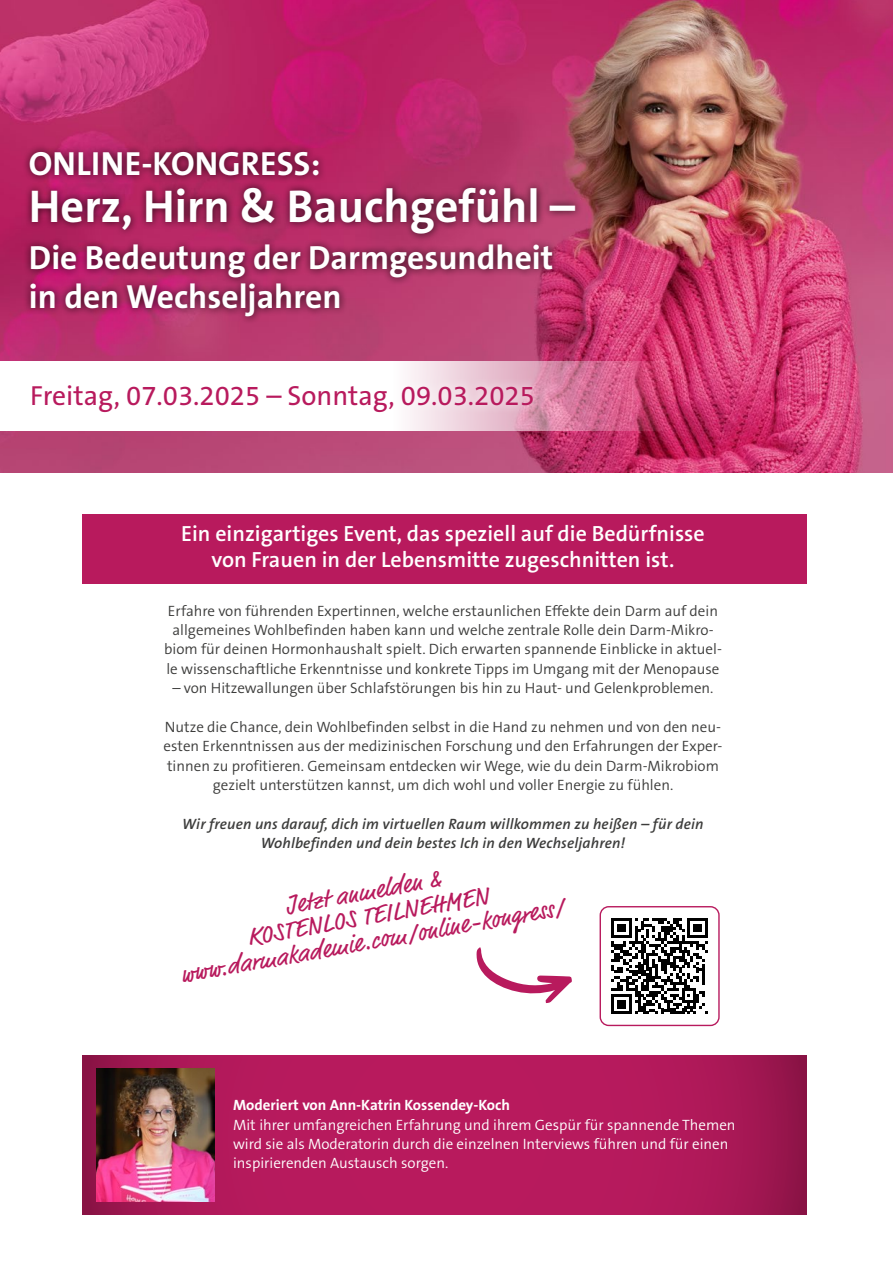
<style>
.page{position:relative;width:893px;height:1263px;background:#fff}
.page>*{position:absolute;margin:0;border:0;box-sizing:border-box;transform-origin:0 0}
.t1{font:700 46.2px "The Sans B7";color:#fff}
.t2{font:700 33.6px/38.7px "The Sans B7";color:#fff}
.t3{font:27.75px "The Sans B5 Plain";color:#b81a5d}
.t4{font:24.9px/24.9px "Market Pro";color:#b81a5d;text-align:center}
.t5{font:600 22.05px/25.8px "The Sans B6";color:#fff;text-align:center}
.t6{font:300 15px/19.4px "The Sans B4";color:#3c3c3b;text-align:center}
.t7{font:300 15px/19.4px "The Sans B4";color:#fff}
.t8{font:italic 600 15px/19.4px "The Sans B6";letter-spacing:.01em;color:#3c3c3b;text-align:center}
.t9{font:700 15px "The Sans B7";color:#fff}
</style>
<div class="page">
<div style="left:82px;top:514px;width:724px;height:69px;background:#b81a5d"></div>
<svg style="left:83px;top:1055px;width:723px;height:160px;background:#b11959"></svg>
<img style="left:0;top:0;width:893px;height:472px">
<svg style="left:617px;top:345px;width:4px;height:8px"></svg>
<svg style="left:0;top:361px;width:770px;height:69px"></svg>
<div style="left:22px;top:144px;width:561px;height:180px;background:#000;opacity:.75"></div>
<svg style="left:23px;top:376px;width:519px;height:45px"></svg>
<svg style="left:476px;top:947px;width:96px;height:56px"></svg>
<svg style="left:611px;top:918px;width:97px;height:96px"></svg>
<div style="left:600px;top:906px;width:120px;height:120px;border:1px solid #b81a5d;border-radius:9px"></div>
<img style="left:96px;top:1068px;width:118px;height:133px">
<h2 class="t2" style="left:29px;top:145px;width:293px">ONLINE-KONGRESS:</h2>
<h1 class="t1" style="left:29px;top:182px;width:548px">Herz, Hirn &amp; Bauchgefühl –</h1>
<h2 class="t2" style="left:29px;top:239px;width:526px">Die Bedeutung der Darmgesundheit in den Wechseljahren</h2>
<h3 class="t3" style="left:30px;top:381px;width:506px">Freitag, 07.03.2025 – Sonntag, 09.03.2025</h3>
<h3 class="t5" style="left:181px;top:522px;width:525px">Ein einzigartiges Event, das speziell auf die Bedürfnisse von Frauen in der Lebensmitte zugeschnitten ist.</h3>
<p class="t6" style="left:164px;top:602px;width:559px">Erfahre von führenden Expertinnen, welche erstaunlichen Effekte dein Darm auf dein allgemeines Wohlbefinden haben kann und welche zentrale Rolle dein Darm-Mikro&shy;biom für deinen Hormonhaushalt spielt. Dich erwarten spannende Einblicke in aktuel&shy;le wissenschaftliche Erkenntnisse und konkrete Tipps im Umgang mit der Menopause</p>
<p class="t6" style="left:172px;top:679px;width:543px">– von Hitzewallungen über Schlafstörungen bis hin zu Haut- und Gelenkproblemen.</p>
<p class="t6" style="left:164px;top:718px;width:560px">Nutze die Chance, dein Wohlbefinden selbst in die Hand zu nehmen und von den neu&shy;esten Erkenntnissen aus der medizinischen Forschung und den Erfahrungen der Exper&shy;tinnen zu profitieren. Gemeinsam entdecken wir Wege, wie du dein Darm-Mikrobiom gezielt unterstützen kannst, um dich wohl und voller Energie zu fühlen.</p>
<p class="t8" style="left:182px;top:814px;width:523px">Wir freuen uns darauf, dich im virtuellen Raum willkommen zu heißen – für dein<br>Wohlbefinden und dein bestes Ich in den Wechseljahren!</p>
<h3 class="t4" style="left:170px;top:914px;width:391px;rotate:-10deg">Jetzt anmelden &amp;<br>KOSTENLOS TEILNEHMEN www.darmakademie.com/online-kongress/</h3>
<p class="t9" style="left:233px;top:1097px;width:278px">Moderiert von Ann-Katrin Kossendey-Koch</p>
<p class="t7" style="left:233px;top:1115px;width:504px">Mit ihrer umfangreichen Erfahrung und ihrem Gespür für spannende Themen wird sie als Moderatorin durch die einzelnen Interviews führen und für einen inspirierenden Austausch sorgen.</p>
</div>
